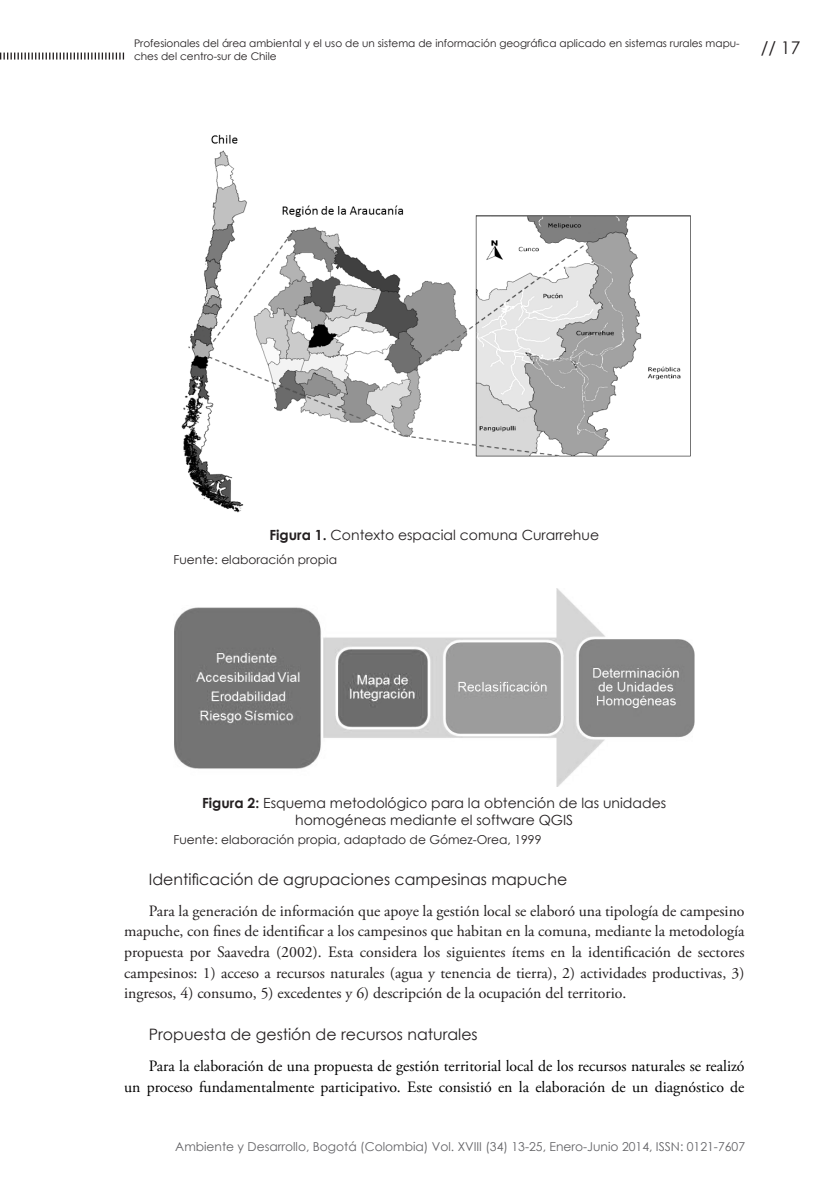
<style>
.page{position:relative;width:819px;height:1191px;background:#fff}
.page>*{position:absolute;margin:0;border:0;box-sizing:border-box;transform-origin:0 0}
.t1{font:17.5px "Century Gothic";color:#231f20}
.Texto{font:15.75px/20.7px "Adobe Garamond Pro";color:#231f20;text-align:justify}
.Texto-2{font:15.75px/20.7px "Adobe Garamond Pro";color:#000;text-align:right}
.T3{font:15.75px "Century Gothic";color:#231f20}
.t2{font:14px/16.8px "Century Gothic";color:#231f20;text-align:center}
.t3{font:12.25px "Century Gothic";color:#636366}
.t4{font:12.25px "Century Gothic";color:#231f20}
.t5{font:10.5px/12.6px "Century Gothic";color:#231f20}
.s1{font-weight:700}
</style>
<div class="page">
<svg style="left:0;top:53px;width:124px;height:7px"></svg>
<img style="left:181px;top:134px;width:510px;height:379px">
<img style="left:174px;top:588px;width:520px;height:198px">
<p class="t5" style="left:134px;top:37px;width:607px">Profesionales del área ambiental y el uso de un sistema de información geográfica aplicado en sistemas rurales mapu&shy;ches del centro-sur de Chile</p>
<p class="t1" style="left:760px;top:35px;width:41px">// 17</p>
<p class="t2" style="left:269px;top:526px;width:331px"><span class="s1">Figura 1.</span> Contexto espacial comuna Curarrehue</p>
<p class="t4" style="left:173px;top:551px;width:165px">Fuente: elaboración propia</p>
<p class="t2" style="left:202px;top:794px;width:465px"><span class="s1">Figura 2:</span> Esquema metodológico para la obtención de las unidades homogéneas mediante el software QGIS</p>
<p class="t4" style="left:173px;top:831px;width:369px">Fuente: elaboración propia, adaptado de Gómez-Orea, 1999</p>
<p class="T3" style="left:149px;top:868px;width:420px">Identificación de agrupaciones campesinas mapuche</p>
<p class="Texto" style="left:124px;top:901px;width:622px;text-indent:25px">Para la generación de información que apoye la gestión local se elaboró una tipología de campesino mapuche, con fines de identificar a los campesinos que habitan en la comuna, mediante la metodología propuesta por Saavedra (2002). Esta considera los siguientes ítems en la identificación de sectores campesinos: 1) acceso a recursos naturales (agua y tenencia de tierra), 2) actividades productivas, 3) ingresos, 4) consumo, 5) excedentes y 6) descripción de la ocupación del territorio.</p>
<p class="T3" style="left:149px;top:1023px;width:330px">Propuesta de gestión de recursos naturales</p>
<p class="Texto-2" style="left:124px;top:1056px;width:622px">Para la elaboración de una propuesta de gestión territorial local de los recursos naturales se realizó<br>un proceso fundamentalmente participativo. Este consistió en la elaboración de un diagnóstico de</p>
<p class="t3" style="left:175px;top:1138px;width:571px">Ambiente y Desarrollo, Bogotá (Colombia) Vol. XVIII (34) 13-25, Enero-Junio 2014, ISSN: 0121-7607</p>
</div>
